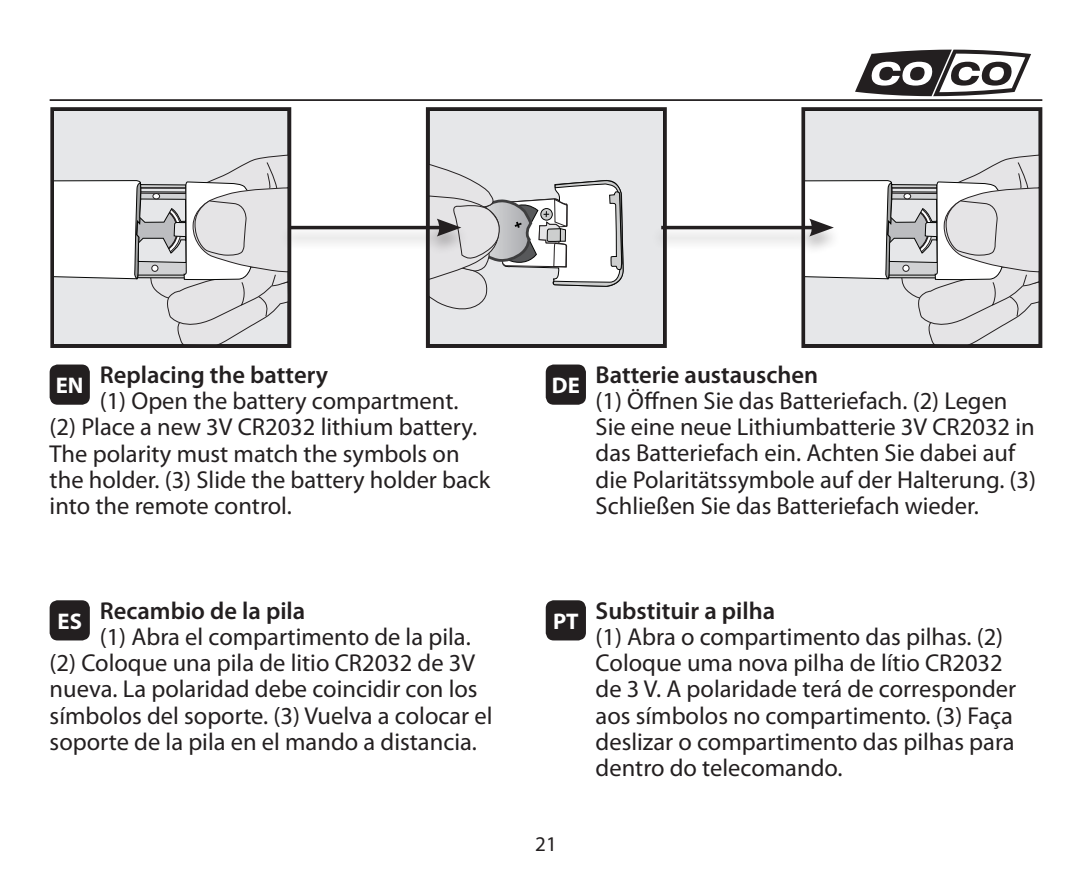
<style>
.page{position:relative;width:1092px;height:893px;background:#fff}
.page>*{position:absolute;margin:0;border:0;box-sizing:border-box;transform-origin:0 0}
.t1{font:24.5px/26.2px "Myriad Pro";color:#231f20}
.t2{font:600 24.5px "Myriad Pro";color:#231f20}
.t3{font:700 22.75px "Myriad Pro";color:#fff}
.t4{font:21px "Myriad Pro";color:#231f20}
</style>
<div class="page">
<svg style="left:855px;top:50px;width:176px;height:46px"></svg>
<hr style="left:50px;top:99px;width:992px;height:2px;background:#231f20">
<svg style="left:55px;top:112px;width:231px;height:231px;fill:#e6e7e9"></svg>
<div style="left:50px;top:107px;width:241px;height:241px;border:4px solid #231f20"></div>
<div style="left:624px;top:112px;width:37px;height:231px;background:#e6e7e9"></div>
<div style="left:426px;top:107px;width:240px;height:241px;border:4px solid #231f20"></div>
<div style="left:806px;top:112px;width:231px;height:28px;background:#e6e7e9"></div>
<div style="left:801px;top:107px;width:241px;height:241px;border:4px solid #231f20"></div>
<div style="left:50px;top:365px;width:40px;height:40px;background:#231f20;border-radius:8px"></div>
<div style="left:50px;top:600px;width:40px;height:40px;background:#231f20;border-radius:8px"></div>
<div style="left:545px;top:600px;width:41px;height:40px;background:#231f20;border-radius:8px"></div>
<div style="left:545px;top:365px;width:41px;height:40px;background:#231f20;border-radius:8px"></div>
<div style="left:278px;top:218px;width:191px;height:36px;background:#231f20;opacity:.3"></div>
<hr style="left:289px;top:226px;width:153px;height:3px;background:#231f20">
<svg style="left:427px;top:109px;width:197px;height:237px"></svg>
<div style="left:650px;top:218px;width:191px;height:36px;background:#231f20;opacity:.3"></div>
<hr style="left:661px;top:226px;width:153px;height:3px;background:#231f20">
<svg style="left:803px;top:140px;width:237px;height:206px"></svg>
<p class="t2" style="left:100px;top:359px;width:230px">Replacing the battery</p>
<p class="t1" style="left:50px;top:387px;width:442px;text-indent:50px">(1) Open the battery compartment. (2) Place a new 3V CR2032 lithium battery.<br>The polarity must match the symbols on the holder. (3) Slide the battery holder back into the remote control.</p>
<p class="t3" style="left:56px;top:371px;width:29px">EN</p>
<p class="t3" style="left:552px;top:371px;width:29px">DE</p>
<p class="t2" style="left:595px;top:359px;width:224px">Batterie austauschen</p>
<p class="t1" style="left:595px;top:387px;width:442px">(1) Öffnen Sie das Batteriefach. (2) Legen Sie eine neue Lithiumbatterie 3V CR2032 in das Batteriefach ein. Achten Sie dabei auf die Polaritätssymbole auf der Halterung. (3)<br>Schließen Sie das Batteriefach wieder.</p>
<p class="t2" style="left:100px;top:595px;width:207px">Recambio de la pila</p>
<p class="t1" style="left:50px;top:623px;width:444px;text-indent:50px">(1) Abra el compartimento de la pila. (2) Coloque una pila de litio CR2032 de 3V nueva. La polaridad debe coincidir con los símbolos del soporte. (3) Vuelva a colocar el soporte de la pila en el mando a distancia.</p>
<p class="t3" style="left:58px;top:606px;width:26px">ES</p>
<p class="t3" style="left:553px;top:606px;width:27px">PT</p>
<p class="t2" style="left:595px;top:595px;width:181px">Substituir a pilha</p>
<p class="t1" style="left:595px;top:623px;width:422px">(1) Abra o compartimento das pilhas. (2)<br>Coloque uma nova pilha de lítio CR2032 de 3 V. A polaridade terá de corresponder aos símbolos no compartimento. (3) Faça deslizar o compartimento das pilhas para dentro do telecomando.</p>
<p class="t4" style="left:535px;top:831px;width:23px">21</p>
</div>
